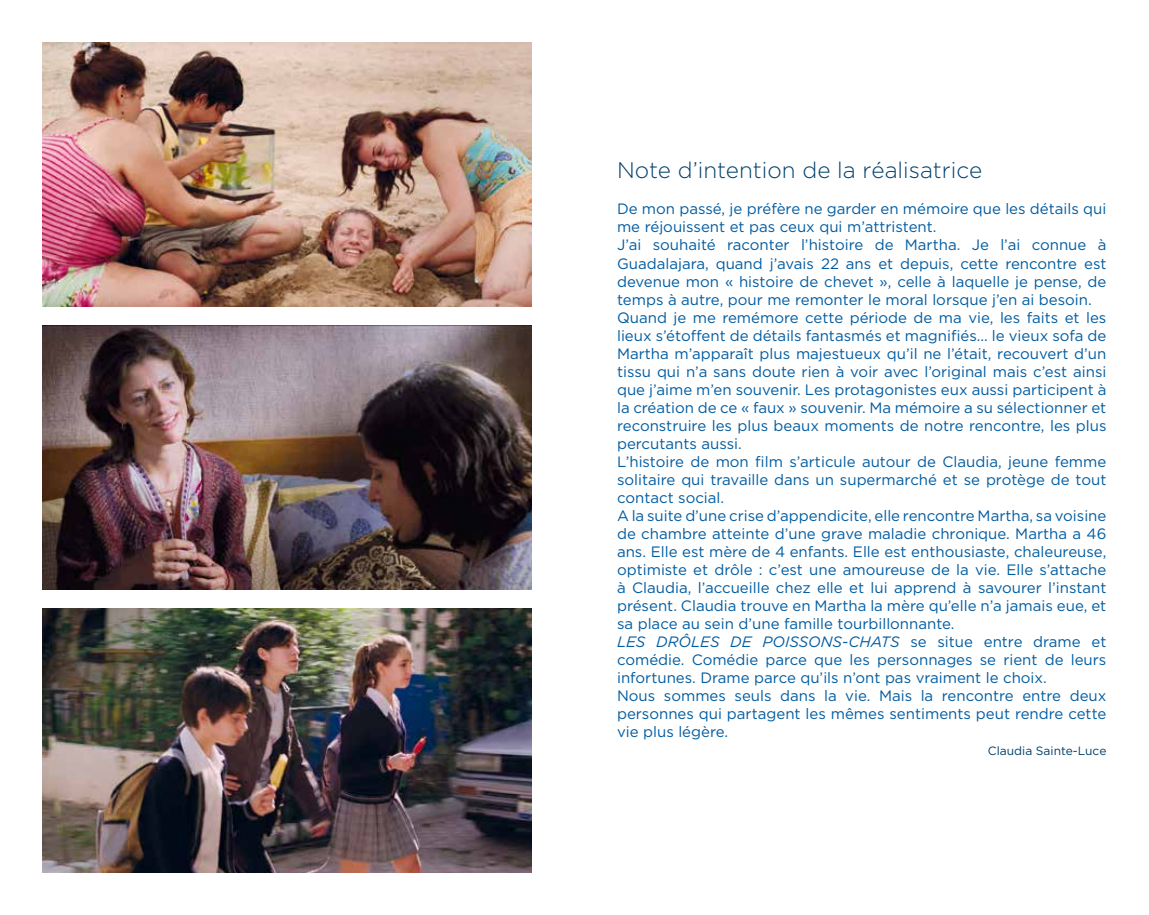
<style>
.page{position:relative;width:1149px;height:915px;background:#fff}
.page>*{position:absolute;margin:0;border:0;box-sizing:border-box;transform-origin:0 0}
.t1{font:300 22.5px "Gotham";color:#00406b}
.t2{font:15px/18px "Gotham";color:#005ca1}
.t3{font:12px "Gotham";color:#00406b}
.s1{font-style:italic}
</style>
<div class="page">
<img style="left:43px;top:43px;width:488px;height:263px">
<img style="left:43px;top:608px;width:488px;height:264px">
<img style="left:43px;top:325px;width:488px;height:264px">
<h1 class="t1" style="left:617px;top:158px;width:366px">Note d’intention de la réalisatrice</h1>
<p class="t2" style="left:617px;top:200px;width:491px">De mon passé, je préfère ne garder en mémoire que les détails qui me réjouissent et pas ceux qui m’attristent.<br>J’ai souhaité raconter l’histoire de Martha. Je l’ai connue à Guadalajara, quand j’avais 22 ans et depuis, cette rencontre est devenue mon « histoire de chevet », celle à laquelle je pense, de temps à autre, pour me remonter le moral lorsque j’en ai besoin.<br>Quand je me remémore cette période de ma vie, les faits et les lieux s’étoffent de détails fantasmés et magnifiés... le vieux sofa de Martha m’apparaît plus majestueux qu’il ne l’était, recouvert d’un tissu qui n’a sans doute rien à voir avec l’original mais c’est ainsi que j’aime m’en souvenir. Les protagonistes eux aussi participent à la création de ce « faux » souvenir. Ma mémoire a su sélectionner et reconstruire les plus beaux moments de notre rencontre, les plus percutants aussi.<br>L’histoire de mon film s’articule autour de Claudia, jeune femme solitaire qui travaille dans un supermarché et se protège de tout contact social.<br>A la suite d’une crise d’appendicite, elle rencontre Martha, sa voisine de chambre atteinte d’une grave maladie chronique. Martha a 46 ans. Elle est mère de 4 enfants. Elle est enthousiaste, chaleureuse, optimiste et drôle : c’est une amoureuse de la vie. Elle s’attache à Claudia, l’accueille chez elle et lui apprend à savourer l’instant présent. Claudia trouve en Martha la mère qu’elle n’a jamais eue, et sa place au sein d’une famille tourbillonnante.<br><span class="s1">LES DRÔLES DE POISSONS-CHATS</span> se situe entre drame et comédie. Comédie parce que les personnages se rient de leurs infortunes. Drame parce qu’ils n’ont pas vraiment le choix.<br>Nous sommes seuls dans la vie. Mais la rencontre entre deux personnes qui partagent les mêmes sentiments peut rendre cette vie plus légère.</p>
<p class="t3" style="left:987px;top:742px;width:120px">Claudia Sainte-Luce</p>
</div>
